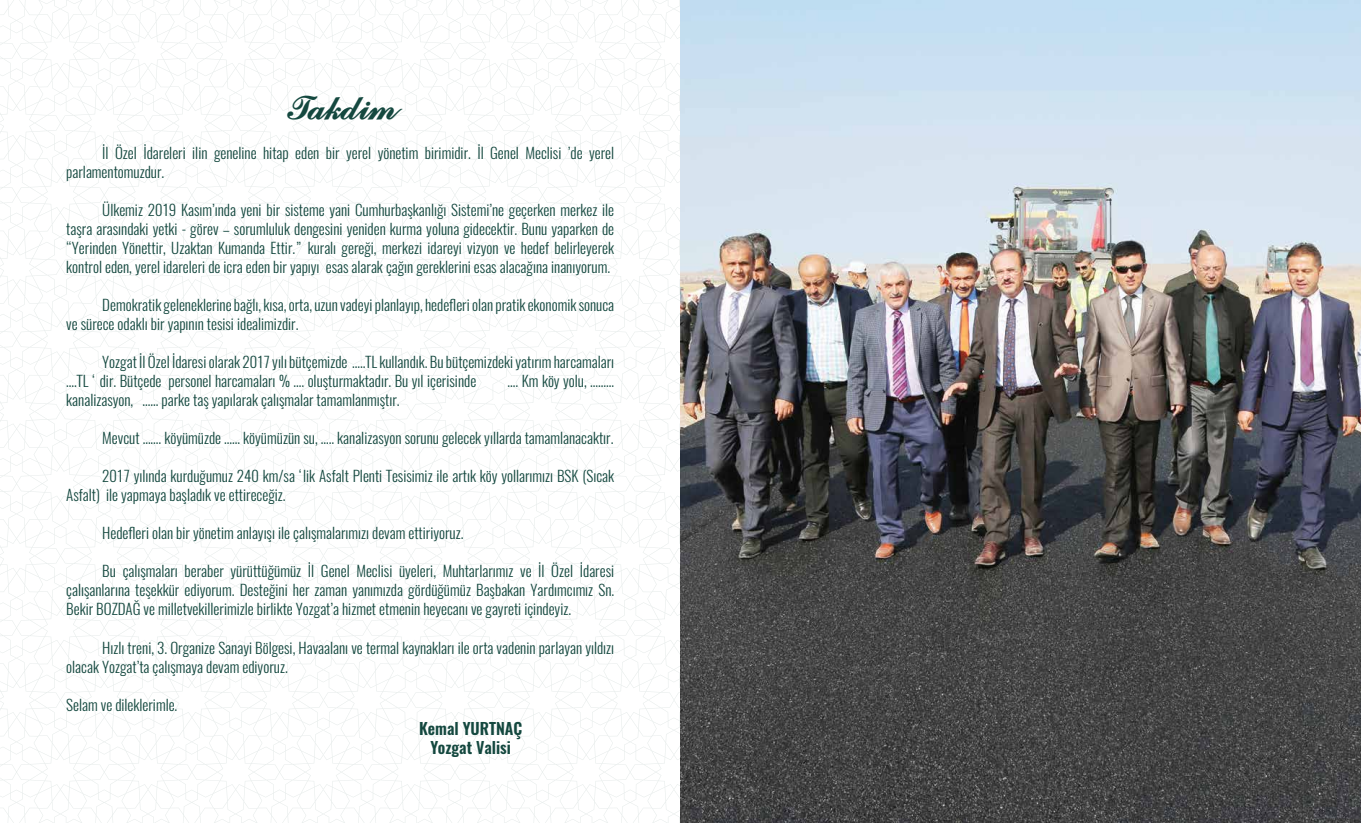
<style>
.page{position:relative;width:1361px;height:823px;background:#fff}
.page>*{position:absolute;margin:0;border:0;box-sizing:border-box;transform-origin:0 0}
.t1{font:35px "Elyazmas";color:#14483f}
.t2{font:600 16px/19.2px "Oswald";color:#14483f;text-align:center}
.t3{font:300 15px/19px "Oswald";color:#14483f}
</style>
<div class="page">
<svg style="left:0;top:0;width:680px;height:822px"></svg>
<img style="left:680px;top:0;width:681px;height:822px">
<h1 class="t1" style="left:285px;top:89px;width:112px">Takdim</h1>
<p class="t3" style="left:66px;top:143px;width:549px;text-indent:36px">İl Özel İdareleri ilin geneline hitap eden bir yerel yönetim birimidir. İl Genel Meclisi ’de yerel parlamentomuzdur.</p>
<p class="t3" style="left:66px;top:200px;width:549px;text-align:justify;text-indent:36px">Ülkemiz 2019 Kasım’ında yeni bir sisteme yani Cumhurbaşkanlığı Sistemi’ne geçerken merkez ile taşra arasındaki yetki - görev – sorumluluk dengesini yeniden kurma yoluna gidecektir. Bunu yaparken de “Yerinden Yönettir, Uzaktan Kumanda Ettir.” kuralı gereği, merkezi idareyi vizyon ve hedef belirleyerek kontrol eden, yerel idareleri de icra eden bir yapıyı esas alarak çağın gereklerini esas alacağına inanıyorum.</p>
<p class="t3" style="left:66px;top:295px;width:549px;text-indent:36px">Demokratik geleneklerine bağlı, kısa, orta, uzun vadeyi planlayıp, hedefleri olan pratik ekonomik sonuca ve sürece odaklı bir yapının tesisi idealimizdir.</p>
<p class="t3" style="left:66px;top:352px;width:549px;text-indent:36px">Yozgat İl Özel İdaresi olarak 2017 yılı bütçemizde …..TL kullandık. Bu bütçemizdeki yatırım harcamaları ….TL ‘ dir. Bütçede personel harcamaları % …. oluşturmaktadır. Bu yıl içerisinde</p>
<p class="t3" style="left:507px;top:371px;width:108px">…. Km köy yolu, ………</p>
<p class="t3" style="left:66px;top:390px;width:335px">kanalizasyon, …… parke taş yapılarak çalışmalar tamamlanmıştır.</p>
<p class="t3" style="left:102px;top:428px;width:512px">Mevcut ……. köyümüzde …… köyümüzün su, ….. kanalizasyon sorunu gelecek yıllarda tamamlanacaktır.</p>
<p class="t3" style="left:66px;top:466px;width:549px;text-indent:36px">2017 yılında kurduğumuz 240 km/sa ‘lik Asfalt Plenti Tesisimiz ile artık köy yollarımızı BSK (Sıcak<br>Asfalt) ile yapmaya başladık ve ettireceğiz.</p>
<p class="t3" style="left:102px;top:523px;width:363px">Hedefleri olan bir yönetim anlayışı ile çalışmalarımızı devam ettiriyoruz.</p>
<p class="t3" style="left:66px;top:561px;width:549px;text-align:justify;text-indent:36px">Bu çalışmaları beraber yürüttüğümüz İl Genel Meclisi üyeleri, Muhtarlarımız ve İl Özel İdaresi çalışanlarına teşekkür ediyorum. Desteğini her zaman yanımızda gördüğümüz Başbakan Yardımcımız Sn.<br>Bekir BOZDAĞ ve milletvekillerimizle birlikte Yozgat’a hizmet etmenin heyecanı ve gayreti içindeyiz.</p>
<p class="t3" style="left:66px;top:637px;width:549px;text-indent:36px">Hızlı treni, 3. Organize Sanayi Bölgesi, Havaalanı ve termal kaynakları ile orta vadenin parlayan yıldızı olacak Yozgat’ta çalışmaya devam ediyoruz.</p>
<p class="t3" style="left:66px;top:694px;width:113px">Selam ve dileklerimle.</p>
<p class="t2" style="left:419px;top:719px;width:105px">Kemal YURTNAÇ<br>Yozgat Valisi</p>
</div>
